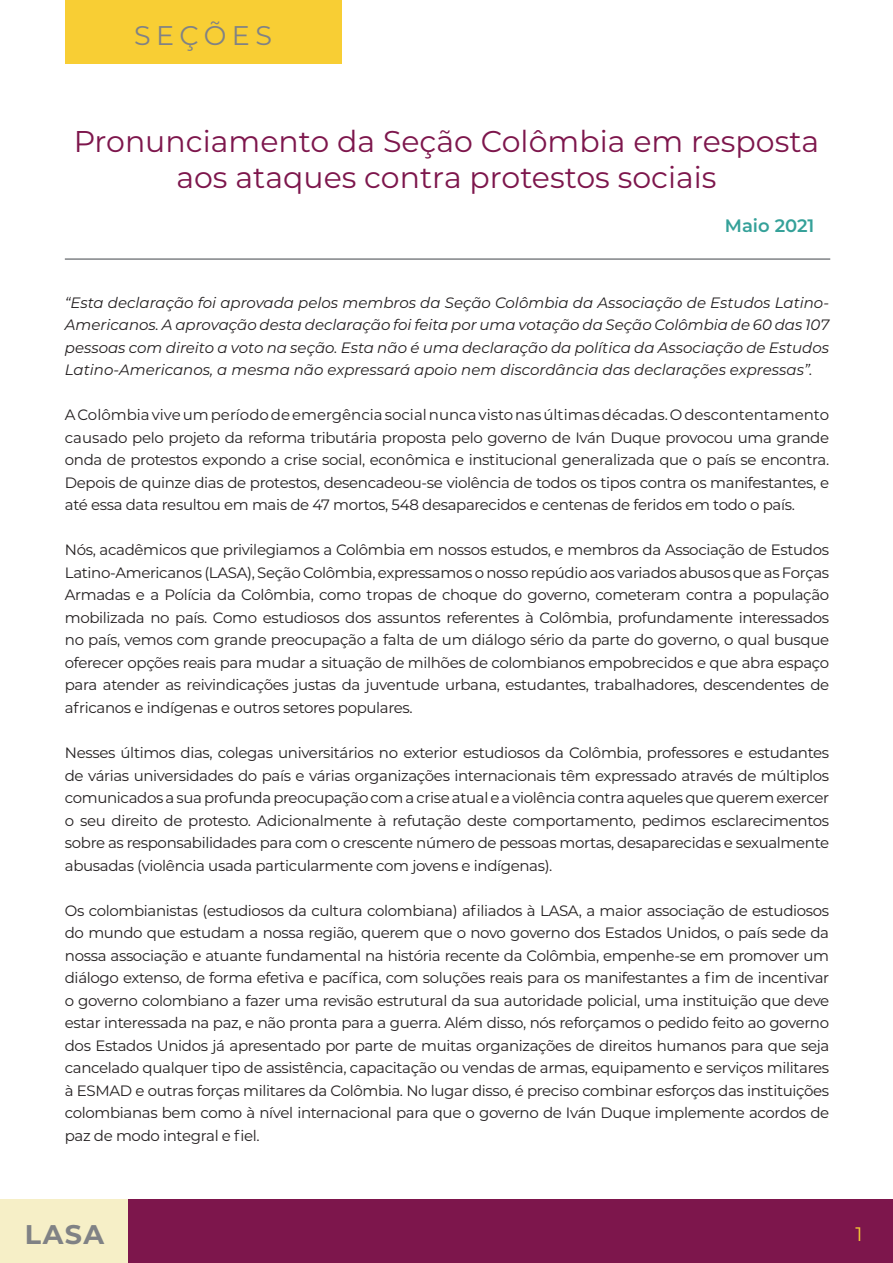
<style>
.page{position:relative;width:893px;height:1263px;background:#fff}
.page>*{position:absolute;margin:0;border:0;box-sizing:border-box;transform-origin:0 0}
.Titulares_guinda{font:30px/36px "Montserrat";color:#7d164c;text-align:center}
.t1{font:27px "Montserrat";letter-spacing:.2em;color:#808285}
.t2{font:700 27px "Montserrat";color:#808285}
.t3{font:19.5px "Montserrat";color:#f8ce34}
.Titulares_guinda-2{font:600 18px "Montserrat";color:#35a199}
.Sub_tituares_turques{font:15px/22.5px "Montserrat";letter-spacing:-.025em;color:#231f20;text-align:justify}
.Sub_tituares_turques-2{font:italic 15px/22.5px "Montserrat";color:#231f20;text-align:justify}
</style>
<div class="page">
<div style="left:65px;top:0;width:276px;height:64px;background:#f8ce34"></div>
<div style="left:0;top:1199px;width:129px;height:64px;background:#f6efc7"></div>
<div style="left:129px;top:1199px;width:764px;height:64px;background:#7d164c"></div>
<hr style="left:65px;top:258px;width:765px;height:2px;background:#808285">
<h2 class="t1" style="left:134px;top:17px;width:139px">SEÇÕES</h2>
<p class="Titulares_guinda" style="left:74px;top:123px;width:747px">Pronunciamento da Seção Colômbia em resposta aos ataques contra protestos sociais</p>
<p class="Titulares_guinda-2" style="left:725px;top:212px;width:91px">Maio 2021</p>
<p class="Sub_tituares_turques-2" style="left:65px;top:291px;width:766px">“Esta declaração foi aprovada pelos membros da Seção Colômbia da Associação de Estudos Latino-Americanos. A aprovação desta declaração foi feita por uma votação da Seção Colômbia de 60 das 107 pessoas com direito a voto na seção. Esta não é uma declaração da política da Associação de Estudos Latino-Americanos, a mesma não expressará apoio nem discordância das declarações expressas”.</p>
<p class="Sub_tituares_turques" style="left:65px;top:403px;width:766px">A Colômbia vive um período de emergência social nunca visto nas últimas décadas. O descontentamento causado pelo projeto da reforma tributária proposta pelo governo de Iván Duque provocou uma grande onda de protestos expondo a crise social, econômica e institucional generalizada que o país se encontra.<br>Depois de quinze dias de protestos, desencadeou-se violência de todos os tipos contra os manifestantes, e até essa data resultou em mais de 47 mortos, 548 desaparecidos e centenas de feridos em todo o país.</p>
<p class="Sub_tituares_turques" style="left:65px;top:538px;width:766px">Nós, acadêmicos que privilegiamos a Colômbia em nossos estudos, e membros da Associação de Estudos Latino-Americanos (LASA), Seção Colômbia, expressamos o nosso repúdio aos variados abusos que as Forças Armadas e a Polícia da Colômbia, como tropas de choque do governo, cometeram contra a população mobilizada no país. Como estudiosos dos assuntos referentes à Colômbia, profundamente interessados no país, vemos com grande preocupação a falta de um diálogo sério da parte do governo, o qual busque oferecer opções reais para mudar a situação de milhões de colombianos empobrecidos e que abra espaço para atender as reivindicações justas da juventude urbana, estudantes, trabalhadores, descendentes de africanos e indígenas e outros setores populares.</p>
<p class="Sub_tituares_turques" style="left:65px;top:741px;width:766px">Nesses últimos dias, colegas universitários no exterior estudiosos da Colômbia, professores e estudantes de várias universidades do país e várias organizações internacionais têm expressado através de múltiplos comunicados a sua profunda preocupação com a crise atual e a violência contra aqueles que querem exercer o seu direito de protesto. Adicionalmente à refutação deste comportamento, pedimos esclarecimentos sobre as responsabilidades para com o crescente número de pessoas mortas, desaparecidas e sexualmente abusadas (violência usada particularmente com jovens e indígenas).</p>
<p class="Sub_tituares_turques" style="left:65px;top:898px;width:766px">Os colombianistas (estudiosos da cultura colombiana) afiliados à LASA, a maior associação de estudiosos do mundo que estudam a nossa região, querem que o novo governo dos Estados Unidos, o país sede da nossa associação e atuante fundamental na história recente da Colômbia, empenhe-se em promover um diálogo extenso, de forma efetiva e pacífica, com soluções reais para os manifestantes a fim de incentivar o governo colombiano a fazer uma revisão estrutural da sua autoridade policial, uma instituição que deve estar interessada na paz, e não pronta para a guerra. Além disso, nós reforçamos o pedido feito ao governo dos Estados Unidos já apresentado por parte de muitas organizações de direitos humanos para que seja cancelado qualquer tipo de assistência, capacitação ou vendas de armas, equipamento e serviços militares à ESMAD e outras forças militares da Colômbia. No lugar disso, é preciso combinar esforços das instituições colombianas bem como à nível internacional para que o governo de Iván Duque implemente acordos de paz de modo integral e fiel.</p>
<h2 class="t2" style="left:25px;top:1215px;width:81px">LASA</h2>
<h3 class="t3" style="left:855px;top:1220px;width:9px">1</h3>
</div>
